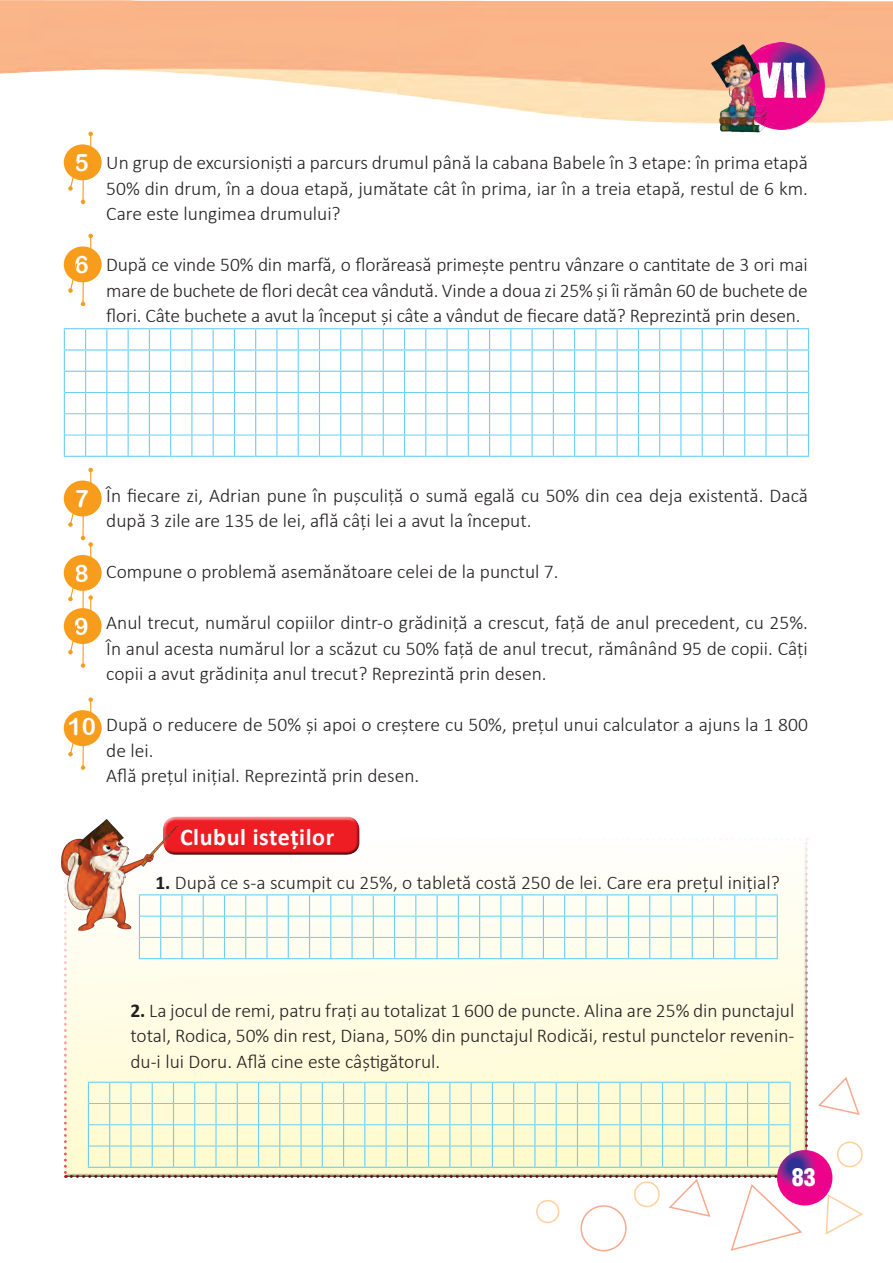
<style>
.page{position:relative;width:893px;height:1263px;background:#fff}
.page>*{position:absolute;margin:0;border:0;box-sizing:border-box;transform-origin:0 0}
.t1{font:60px "KG Dancingonthe Rooftop";color:#fff}
.t2{font:700 24px "Calibri";letter-spacing:.025em;color:#fff}
.t3{font:24px "Arial Rounded MT Bold";color:#fff}
.t4{font:24px "Switzerland Cond Black R";color:#fff}
.t5{font:300 19.5px/25.5px "Calibri";color:#231f20;text-align:justify}
.s1{font-weight:700}
</style>
<div class="page">
<img style="left:0;top:0;width:893px;height:133px">
<img style="left:738px;top:43px;width:87px;height:86px">
<img style="left:712px;top:44px;width:55px;height:88px">
<svg style="left:64px;top:328px;width:745px;height:129px"></svg>
<div style="left:163px;top:816px;width:198px;height:35px;background:#fff;opacity:.75"></div>
<div style="left:163px;top:819px;width:201px;height:37px;background:#231f20;opacity:.75"></div>
<img style="left:61px;top:819px;width:117px;height:54px">
<div style="left:64px;top:144px;width:38px;height:36px;background:#f89c1c;border-radius:50%"></div>
<hr style="left:82px;top:174px;width:2px;height:28px;background:#f89c1c">
<svg style="left:81px;top:200px;width:4px;height:4px"></svg>
<svg style="left:68px;top:174px;width:10px;height:17px"></svg>
<svg style="left:88px;top:132px;width:5px;height:16px"></svg>
<div style="left:64px;top:246px;width:38px;height:36px;background:#f89c1c;border-radius:50%"></div>
<hr style="left:82px;top:276px;width:2px;height:28px;background:#f89c1c">
<svg style="left:81px;top:302px;width:4px;height:4px"></svg>
<svg style="left:68px;top:276px;width:10px;height:17px"></svg>
<svg style="left:88px;top:234px;width:5px;height:16px"></svg>
<div style="left:64px;top:608px;width:38px;height:36px;background:#f89c1c;border-radius:50%"></div>
<hr style="left:82px;top:638px;width:2px;height:27px;background:#f89c1c">
<svg style="left:81px;top:663px;width:4px;height:5px"></svg>
<div style="left:64px;top:480px;width:38px;height:36px;background:#f89c1c;border-radius:50%"></div>
<hr style="left:82px;top:510px;width:2px;height:28px;background:#f89c1c">
<svg style="left:68px;top:510px;width:10px;height:17px"></svg>
<svg style="left:88px;top:468px;width:5px;height:16px"></svg>
<div style="left:64px;top:555px;width:38px;height:36px;background:#f89c1c;border-radius:50%"></div>
<svg style="left:68px;top:536px;width:25px;height:118px"></svg>
<hr style="left:82px;top:740px;width:2px;height:28px;background:#f89c1c">
<svg style="left:81px;top:765px;width:4px;height:5px"></svg>
<svg style="left:68px;top:740px;width:10px;height:17px"></svg>
<svg style="left:88px;top:697px;width:5px;height:15px"></svg>
<div style="left:64px;top:710px;width:38px;height:36px;background:#f89c1c;border-radius:50%"></div>
<svg style="left:64px;top:838px;width:799px;height:413px"></svg>
<p class="t1" style="left:758px;top:49px;width:51px">VII</p>
<p class="t3" style="left:75px;top:148px;width:16px">5</p>
<p class="t3" style="left:75px;top:250px;width:16px">6</p>
<p class="t5" style="left:106px;top:150px;width:703px">Un grup de excursioniști a parcurs drumul până la cabana Babele în 3 etape: în prima etapă 50% din drum, în a doua etapă, jumătate cât în prima, iar în a treia etapă, restul de 6 km.<br>Care este lungimea drumului?</p>
<p class="t5" style="left:106px;top:252px;width:703px">După ce vinde 50% din marfă, o florăreasă primește pentru vânzare o cantitate de 3 ori mai mare de buchete de flori decât cea vândută. Vinde a doua zi 25% și îi rămân 60 de buchete de flori. Câte buchete a avut la început și câte a vândut de fiecare dată? Reprezintă prin desen.</p>
<p class="t3" style="left:75px;top:484px;width:16px">7</p>
<p class="t3" style="left:75px;top:559px;width:16px">8</p>
<p class="t3" style="left:75px;top:612px;width:16px">9</p>
<p class="t3" style="left:68px;top:712px;width:30px">10</p>
<p class="t5" style="left:106px;top:482px;width:703px">În fiecare zi, Adrian pune în pușculiță o sumă egală cu 50% din cea deja existentă. Dacă după 3 zile are 135 de lei, află câți lei a avut la început.</p>
<p class="t5" style="left:106px;top:559px;width:454px">Compune o problemă asemănătoare celei de la punctul 7.</p>
<p class="t5" style="left:106px;top:610px;width:703px">Anul trecut, numărul copiilor dintr-o grădiniță a crescut, față de anul precedent, cu 25%.<br>În anul acesta numărul lor a scăzut cu 50% față de anul trecut, rămânând 95 de copii. Câți copii a avut grădinița anul trecut? Reprezintă prin desen.</p>
<p class="t5" style="left:106px;top:712px;width:703px">După o reducere de 50% și apoi o creștere cu 50%, prețul unui calculator a ajuns la 1 800 de lei.</p>
<p class="t5" style="left:106px;top:763px;width:314px">Află prețul inițial. Reprezintă prin desen.</p>
<p class="t2" style="left:180px;top:821px;width:156px">Clubul isteților</p>
<p class="t5" style="left:155px;top:870px;width:626px"><span class="s1">1.</span> După ce s-a scumpit cu 25%, o tabletă costă 250 de lei. Care era prețul inițial?</p>
<p class="t5" style="left:130px;top:997px;width:665px"><span class="s1">2.</span> La jocul de remi, patru frați au totalizat 1 600 de puncte. Alina are 25% din punctajul total, Rodica, 50% din rest, Diana, 50% din punctajul Rodicăi, restul punctelor revenin&shy;du-i lui Doru. Află cine este câștigătorul.</p>
<p class="t4" style="left:792px;top:1162px;width:25px">83</p>
</div>
